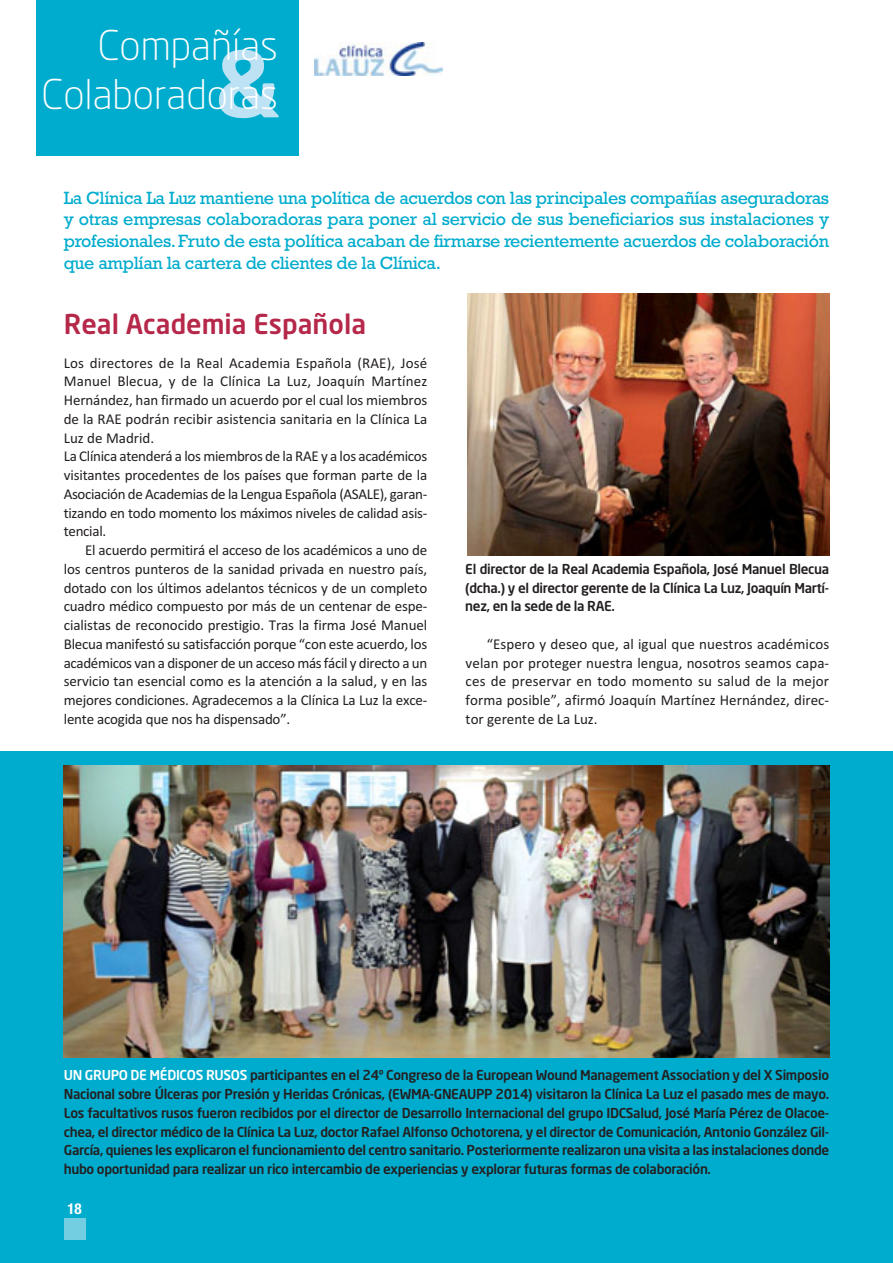
<style>
.page{position:relative;width:893px;height:1263px;background:#fff}
.page>*{position:absolute;margin:0;border:0;box-sizing:border-box;transform-origin:0 0}
.t1{font:700 90px "Neo Sans Pro";color:#bde2f4}
.t2{font:300 40.5px/48.6px "Neo Sans Pro";color:#fff;text-align:right}
.t3{font:500 27px "Neo Sans Pro";color:#b62849}
.t4{font:18px/21.6px "Rockwell";letter-spacing:-.02em;color:#00accd;text-align:justify}
.t5{font:15px/18.8px "Calibri";letter-spacing:-.01em;color:#231f20;text-align:justify}
.t6{font:700 condensed 15px "Helvetica Neue";color:#fff}
.t7{font:500 13.5px/18.8px "Neo Sans Pro";letter-spacing:-.025em;color:#231f20;text-align:justify}
.s1{color:#fff}
</style>
<div class="page">
<div style="left:0;top:752px;width:893px;height:511px;background:#00accd"></div>
<div style="left:65px;top:1219px;width:21px;height:21px;background:#73cee1"></div>
<div style="left:37px;top:0;width:262px;height:156px;background:#00accd"></div>
<img style="left:315px;top:43px;width:127px;height:33px">
<img style="left:467px;top:293px;width:362px;height:262px">
<img style="left:64px;top:765px;width:765px;height:292px">
<h2 class="t2" style="left:42px;top:25px;width:238px">Compañías<br>Colaboradoras</h2>
<h1 class="t1" style="left:214px;top:48px;width:67px">&amp;</h1>
<p class="t4" style="left:64px;top:189px;width:767px">La Clínica La Luz mantiene una política de acuerdos con las principales compañías aseguradoras y otras empresas colaboradoras para poner al servicio de sus beneficiarios sus instalaciones y profesionales. Fruto de esta política acaban de firmarse recientemente acuerdos de colaboración que amplían la cartera de clientes de la Clínica.</p>
<h3 class="t3" style="left:64px;top:313px;width:304px">Real Academia Española</h3>
<p class="t5" style="left:64px;top:355px;width:365px;text-align:left">Los directores de la Real Academia Española (RAE), José Manuel Blecua, y de la Clínica La Luz, Joaquín Martínez Hernández, han firmado un acuerdo por el cual los miembros de la RAE podrán recibir asistencia sanitaria en la Clínica La Luz de Madrid.<br>La Clínica atenderá a los miembros de la RAE y a los académicos visitantes procedentes de los países que forman parte de la Asociación de Academias de la Lengua Española (ASALE), garan&shy;tizando en todo momento los máximos niveles de calidad asis&shy;tencial.</p>
<p class="t5" style="left:64px;top:542px;width:365px;text-indent:21px">El acuerdo permitirá el acceso de los académicos a uno de los centros punteros de la sanidad privada en nuestro país, dotado con los últimos adelantos técnicos y de un completo cuadro médico compuesto por más de un centenar de espe&shy;cialistas de reconocido prestigio. Tras la firma José Manuel Blecua manifestó su satisfacción porque “con este acuerdo, los académicos van a disponer de un acceso más fácil y directo a un servicio tan esencial como es la atención a la salud, y en las mejores condiciones. Agradecemos a la Clínica La Luz la exce&shy;lente acogida que nos ha dispensado”.</p>
<p class="t7" style="left:465px;top:561px;width:365px">El director de la Real Academia Española, José Manuel Blecua (dcha.) y el director gerente de la Clínica La Luz, Joaquín Martí&shy;nez, en la sede de la RAE.</p>
<p class="t5" style="left:466px;top:636px;width:365px;text-indent:21px">“Espero y deseo que, al igual que nuestros académicos velan por proteger nuestra lengua, nosotros seamos capa&shy;ces de preservar en todo momento su salud de la mejor forma posible”, afirmó Joaquín Martínez Hernández, direc&shy;tor gerente de La Luz.</p>
<p class="t7" style="left:64px;top:1067px;width:767px"><span class="s1">UN GRUPO DE MÉDICOS RUSOS</span> participantes en el 24º Congreso de la European Wound Management Association y del X Simposio Nacional sobre Úlceras por Presión y Heridas Crónicas, (EWMA-GNEAUPP 2014) visitaron la Clínica La Luz el pasado mes de mayo.<br>Los facultativos rusos fueron recibidos por el director de Desarrollo Internacional del grupo IDCSalud, José María Pérez de Olacoe&shy;chea, el director médico de la Clínica La Luz, doctor Rafael Alfonso Ochotorena, y el director de Comunicación, Antonio González Gil-García, quienes les explicaron el funcionamiento del centro sanitario. Posteriormente realizaron una visita a las instalaciones donde hubo oportunidad para realizar un rico intercambio de experiencias y explorar futuras formas de colaboración.</p>
<p class="t6" style="left:67px;top:1200px;width:16px">18</p>
</div>
